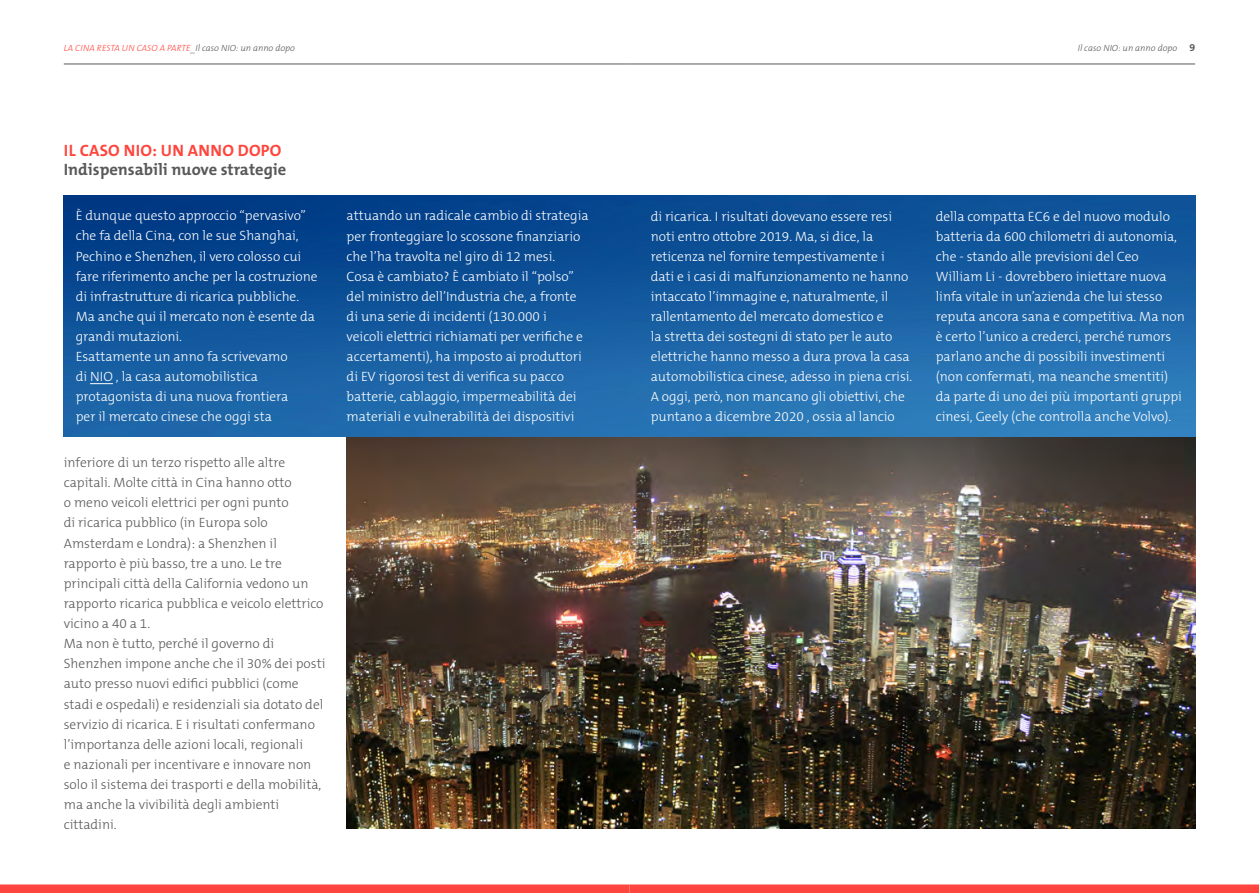
<style>
.page{position:relative;width:1259px;height:893px;background:#fff}
.page>*{position:absolute;margin:0;border:0;box-sizing:border-box;transform-origin:0 0}
.t1{font:700 16.5px "The Mix B W7";color:#595959}
.t2{font:700 16.5px "The Mix B W7";letter-spacing:.015em;color:#ff453d}
.t3{font:300 13.5px/20px "The Mix B W3";color:#fff}
.t4{font:300 13.5px/20.1px "The Mix B W3";color:#595959}
.t5{font:italic 300 9px "The Mix B W3";color:#ff453d}
.t6{font:italic 300 9px "The Mix B W3";color:#595959}
.s1{color:#595959}
.s2{font-family:"The Mix B W7";font-weight:700;font-style:normal;font-size:10.5px}
</style>
<div class="page">
<div style="left:629px;top:884px;width:630px;height:9px;background:#ff453d"></div>
<div style="left:0;top:884px;width:629px;height:9px;background:#ff453d"></div>
<hr style="left:629px;top:64px;width:566px;height:1px;background:#595959">
<hr style="left:64px;top:64px;width:565px;height:1px;background:#595959">
<img style="left:347px;top:437px;width:848px;height:392px">
<img style="left:64px;top:195px;width:1131px;height:242px">
<svg style="left:90px;top:383px;width:23px;height:1px"></svg>
<p class="t5" style="left:64px;top:43px;width:233px">LA CINA RESTA UN CASO A PARTE<span class="s1">_Il caso NIO: un anno dopo</span></p>
<p class="t6" style="left:1077px;top:43px;width:119px">Il caso NIO: un anno dopo <span class="s2">9</span></p>
<p class="t2" style="left:64px;top:140px;width:219px">IL CASO NIO: UN ANNO DOPO</p>
<p class="t1" style="left:64px;top:159px;width:224px">Indispensabili nuove strategie</p>
<p class="t3" style="left:76px;top:206px;width:243px">È dunque questo approccio “pervasivo” che fa della Cina, con le sue Shanghai, Pechino e Shenzhen, il vero colosso cui fare riferimento anche per la costruzione di infrastrutture di ricarica pubbliche.<br>Ma anche qui il mercato non è esente da grandi mutazioni.<br>Esattamente un anno fa scrivevamo<br>di NIO , la casa automobilistica protagonista di una nuova frontiera<br>per il mercato cinese che oggi sta</p>
<p class="t3" style="left:347px;top:206px;width:243px">attuando un radicale cambio di strategia per fronteggiare lo scossone finanziario che l’ha travolta nel giro di 12 mesi.<br>Cosa è cambiato? È cambiato il “polso” del ministro dell’Industria che, a fronte di una serie di incidenti (130.000 i<br>veicoli elettrici richiamati per verifiche e accertamenti), ha imposto ai produttori di EV rigorosi test di verifica su pacco batterie, cablaggio, impermeabilità dei materiali e vulnerabilità dei dispositivi</p>
<p class="t3" style="left:651px;top:206px;width:263px">di ricarica. I risultati dovevano essere resi noti entro ottobre 2019. Ma, si dice, la reticenza nel fornire tempestivamente i<br>dati e i casi di malfunzionamento ne hanno intaccato l’immagine e, naturalmente, il rallentamento del mercato domestico e<br>la stretta dei sostegni di stato per le auto elettriche hanno messo a dura prova la casa automobilistica cinese, adesso in piena crisi.<br>A oggi, però, non mancano gli obiettivi, che puntano a dicembre 2020 , ossia al lancio</p>
<p class="t3" style="left:935px;top:206px;width:251px">della compatta EC6 e del nuovo modulo batteria da 600 chilometri di autonomia, che - stando alle previsioni del Ceo William Li - dovrebbero iniettare nuova linfa vitale in un’azienda che lui stesso reputa ancora sana e competitiva. Ma non è certo l’unico a crederci, perché rumors parlano anche di possibili investimenti (non confermati, ma neanche smentiti) da parte di uno dei più importanti gruppi cinesi, Geely (che controlla anche Volvo).</p>
<p class="t4" style="left:64px;top:453px;width:263px">inferiore di un terzo rispetto alle altre capitali. Molte città in Cina hanno otto<br>o meno veicoli elettrici per ogni punto<br>di ricarica pubblico (in Europa solo Amsterdam e Londra): a Shenzhen il rapporto è più basso, tre a uno. Le tre principali città della California vedono un rapporto ricarica pubblica e veicolo elettrico vicino a 40 a 1.<br>Ma non è tutto, perché il governo di Shenzhen impone anche che il 30% dei posti auto presso nuovi edifici pubblici (come stadi e ospedali) e residenziali sia dotato del servizio di ricarica. E i risultati confermano l’importanza delle azioni locali, regionali<br>e nazionali per incentivare e innovare non solo il sistema dei trasporti e della mobilità, ma anche la vivibilità degli ambienti cittadini.</p>
</div>
